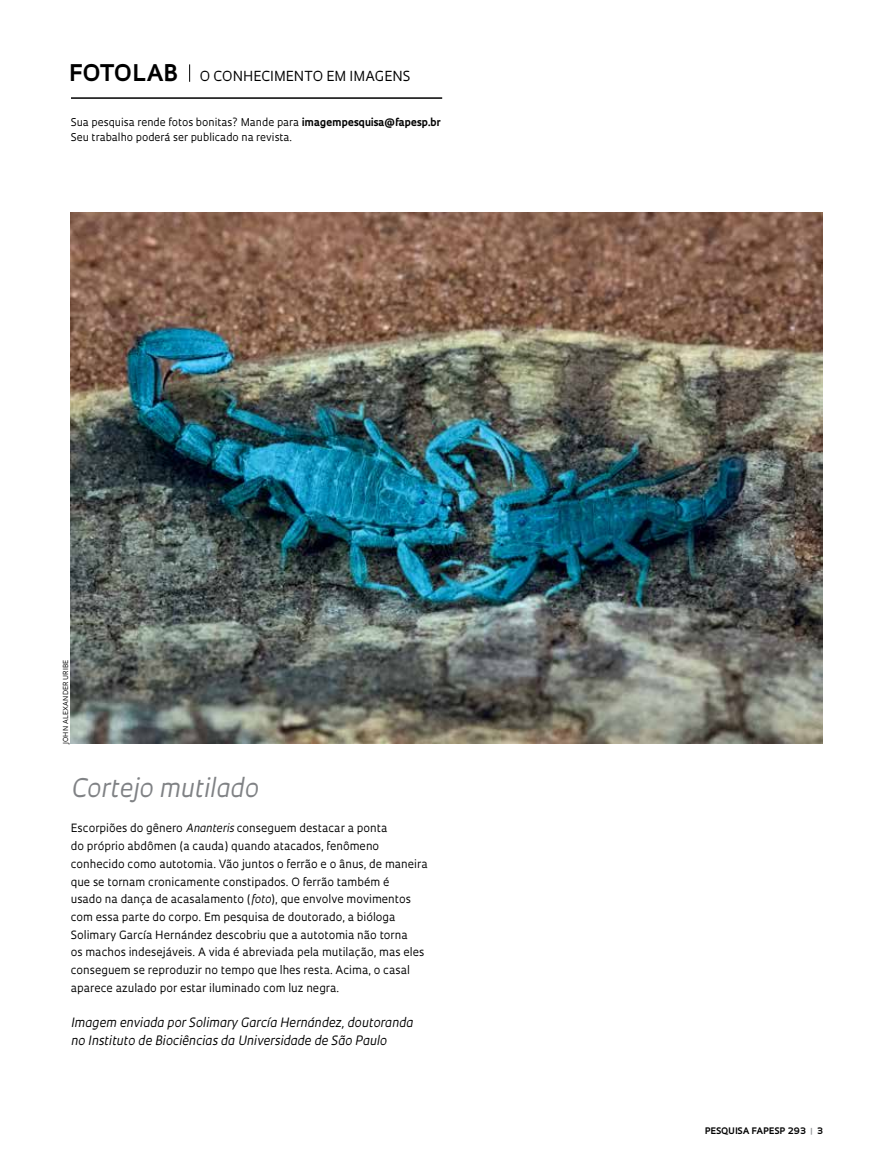
<style>
.page{position:relative;width:885px;height:1169px;background:#fff}
.page>*{position:absolute;margin:0;border:0;box-sizing:border-box;transform-origin:0 0}
.t1{font:italic 25.05px "Oculum";color:#808285}
.t2{font:700 22.35px "Oculum";letter-spacing:.015em;color:#000}
.t3{font:13.5px "Oculum";letter-spacing:.005em;color:#000}
.t4{font:italic 12.6px/17.7px "Oculum";color:#000}
.t5{font:11.1px/17.7px "Oculum";color:#000}
.t6{font:10.5px/15px "Oculum";color:#000}
.t7{font:700 8.7px "Oculum";letter-spacing:.015em;color:#000}
.t8{font:6.75px "Oculum";letter-spacing:.02em;color:#000}
.s1{font-weight:700}
.s2{font-style:italic}
.s3{color:#939598}
</style>
<div class="page">
<hr style="left:71px;top:97px;width:371px;height:2px;background:#000">
<svg style="left:189px;top:64px;width:1px;height:18px"></svg>
<img style="left:71px;top:212px;width:752px;height:532px">
<h2 class="t2" style="left:69px;top:58px;width:110px">FOTOLAB</h2>
<p class="t6" style="left:71px;top:114px;width:371px">Sua pesquisa rende fotos bonitas? Mande para <span class="s1">imagempesquisa@fapesp.br<br></span>Seu trabalho poderá ser publicado na revista.</p>
<p class="t3" style="left:200px;top:67px;width:212px">O CONHECIMENTO EM IMAGENS</p>
<p class="t8" style="left:61px;top:744px;width:85px;rotate:-90deg">JOHN ALEXANDER URIBE</p>
<h1 class="t1" style="left:71px;top:771px;width:189px">Cortejo mutilado</h1>
<p class="t5" style="left:71px;top:819px;width:358px">Escorpiões do gênero <span class="s2">Ananteris</span> conseguem destacar a ponta<br>do próprio abdômen (a cauda) quando atacados, fenômeno conhecido como autotomia. Vão juntos o ferrão e o ânus, de maneira que se tornam cronicamente constipados. O ferrão também é<br>usado na dança de acasalamento (<span class="s2">foto</span>), que envolve movimentos com essa parte do corpo. Em pesquisa de doutorado, a bióloga Solimary García Hernández descobriu que a autotomia não torna<br>os machos indesejáveis. A vida é abreviada pela mutilação, mas eles conseguem se reproduzir no tempo que lhes resta. Acima, o casal aparece azulado por estar iluminado com luz negra.</p>
<p class="t4" style="left:71px;top:1013px;width:344px">Imagem enviada por Solimary García Hernández, doutoranda no Instituto de Biociências da Universidade de São Paulo</p>
<p class="t7" style="left:705px;top:1124px;width:120px">PESQUISA FAPESP 293 <span class="s3">|</span> 3</p>
</div>
